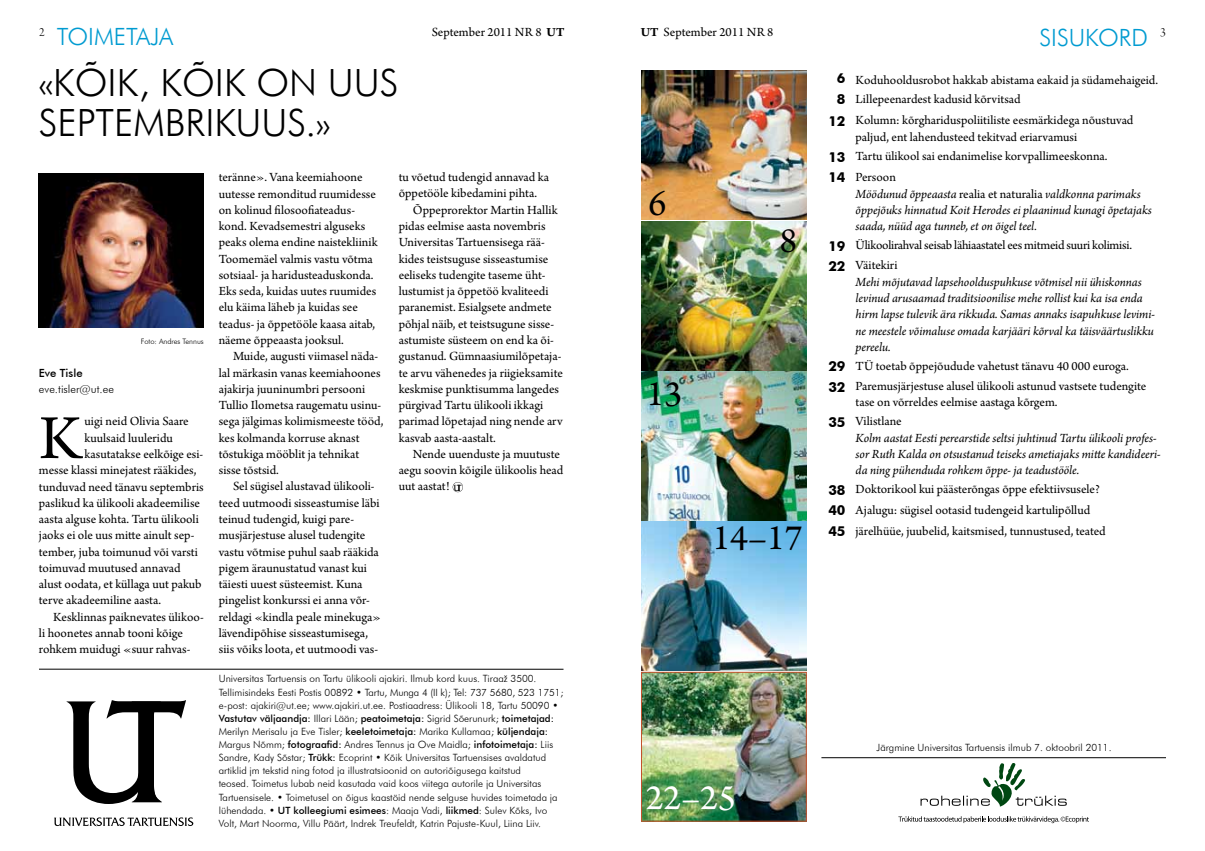
<style>
.page{position:relative;width:1205px;height:851px;background:#fff}
.page>*{position:absolute;margin:0;border:0;box-sizing:border-box;transform-origin:0 0}
.t1{font:65.75px "Arno Pro";color:#000}
.t2{font:300 37.5px/40px "Futura BT";color:#000}
.t3{font:37.5px "Arno Pro";color:#000}
.t4{font:37.5px "Arno Pro";color:#fff}
.t5{font:300 23.75px "Futura BT";color:#009bd1}
.t6{font:13.12px/16.2px "Arno Pro";color:#000}
.t7{font:italic 13.12px/16.2px "Arno Pro";letter-spacing:-.005em;color:#000}
.t8{font:13.12px/20.5px "Arno Pro";letter-spacing:-.02em;color:#000}
.t9{font:13.12px "Arno Pro Light Display";color:#000}
.t10{font:300 11.25px "Futura BT";color:#000}
.t11{font:500 11.25px "Futura BT";color:#000}
.t12{font:300 10px/13.1px "Futura BT";color:#000}
.t13{font:9.38px "Friz Quadrata Std";color:#000}
.t14{font:300 7.5px "Futura BT";color:#000}
.s1{font-weight:700}
.s2{font-weight:500}
.s3{font-family:"Futura BT";font-weight:700;font-size:13.75px}
.s4{font-style:normal}
</style>
<div class="page">
<hr style="left:39px;top:668px;width:524px;height:1px;background:#000">
<img style="left:641px;top:71px;width:165px;height:299px">
<img style="left:641px;top:372px;width:165px;height:298px">
<img style="left:643px;top:674px;width:161px;height:145px">
<div style="left:641px;top:672px;width:165px;height:149px;border:1px solid #c4512b"></div>
<svg style="left:67px;top:700px;width:119px;height:103px"></svg>
<svg style="left:54px;top:817px;width:139px;height:9px"></svg>
<img style="left:39px;top:174px;width:165px;height:153px">
<svg style="left:453px;top:482px;width:10px;height:10px"></svg>
<hr style="left:821px;top:757px;width:345px;height:1px;background:#000">
<svg style="left:898px;top:816px;width:191px;height:7px"></svg>
<svg style="left:920px;top:763px;width:147px;height:43px"></svg>
<h3 class="t5" style="left:57px;top:22px;width:15px">toimeta</h3>
<h3 class="t5" style="left:150px;top:22px;width:23px">ja</h3>
<p class="t9" style="left:39px;top:25px;width:7px">2</p>
<p class="t6" style="left:432px;top:25px;width:134px">September 2011 nr 8 <span class="s1">UT</span></p>
<p class="t6" style="left:641px;top:25px;width:134px"><span class="s1">UT</span> September 2011 nr 8</p>
<p class="t9" style="left:1160px;top:25px;width:7px">3</p>
<h3 class="t5" style="left:1039px;top:23px;width:110px">sisukord</h3>
<h2 class="t2" style="left:39px;top:62px;width:312px">«Kõik, kõik on uus septem</h2>
<h2 class="t2" style="left:165px;top:102px;width:61px">brikuus</h2>
<h2 class="t2" style="left:305px;top:102px;width:27px">.»</h2>
<p class="t14" style="left:141px;top:337px;width:64px">Foto: Andres Tennus</p>
<p class="t11" style="left:39px;top:366px;width:45px">Eve Tisle</p>
<p class="t10" style="left:39px;top:382px;width:77px">eve.tisler@ut.ee</p>
<h1 class="t1" style="left:39px;top:400px;width:44px">K</h1>
<p class="t6" style="left:85px;top:414px;width:106px">uigi neid Olivia Saare</p>
<p class="t6" style="left:85px;top:430px;width:90px">kuulsaid luuleridu</p>
<p class="t6" style="left:85px;top:446px;width:120px">kasutatakse eelkõige esi-</p>
<p class="t6" style="left:39px;top:463px;width:159px">messe klassi minejatest rääkides,</p>
<p class="t6" style="left:39px;top:479px;width:166px">tunduvad need tänavu septembris</p>
<p class="t6" style="left:39px;top:495px;width:163px">paslikud ka ülikooli akadeemilise</p>
<p class="t6" style="left:39px;top:511px;width:161px">aasta alguse kohta. Tartu ülikooli</p>
<p class="t6" style="left:39px;top:528px;width:157px">jaoks ei ole uus mitte ainult sep-</p>
<p class="t6" style="left:39px;top:544px;width:161px">tember, juba toimunud või varsti</p>
<p class="t6" style="left:39px;top:560px;width:143px">toimuvad muutused annavad</p>
<p class="t6" style="left:39px;top:576px;width:164px">alust oodata, et küllaga uut pakub</p>
<p class="t6" style="left:39px;top:593px;width:124px">terve akadeemiline aasta.</p>
<p class="t6" style="left:53px;top:609px;width:152px">Kesklinnas paiknevates ülikoo-</p>
<p class="t6" style="left:39px;top:625px;width:145px">li hoonetes annab tooni kõige</p>
<p class="t6" style="left:39px;top:641px;width:153px">rohkem muidugi «suur rahvas-</p>
<p class="t6" style="left:219px;top:170px;width:160px">teränne». Vana keemiahoone uutesse remonditud ruumidesse on kolinud filosoofiateadus&shy;kond. Kevadsemestri alguseks peaks olema endine naistekliinik<br>Toomemäel valmis vastu võtma sotsiaal- ja haridusteaduskonda.<br>Eks seda, kuidas uutes ruumides elu käima läheb ja kuidas see teadus- ja õppetööle kaasa aitab, näeme õppeaasta jooksul.</p>
<p class="t6" style="left:219px;top:349px;width:166px;text-indent:14px">Muide, augusti viimasel näda&shy;lal märkasin vanas keemiahoones ajakirja juuninumbri persooni<br>Tullio Ilometsa raugematu usinu&shy;sega jälgimas kolimismeeste tööd, kes kolmanda korruse aknast tõstukiga mööblit ja tehnikat sisse tõstsid.</p>
<p class="t6" style="left:219px;top:479px;width:163px;text-indent:14px">Sel sügisel alustavad ülikooli&shy;teed uutmoodi sisseastumise läbi teinud tudengid, kuigi pare&shy;musjärjestuse alusel tudengite vastu võtmise puhul saab rääkida pigem äraunustatud vanast kui täiesti uuest süsteemist. Kuna pingelist konkurssi ei anna võr&shy;reldagi «kindla peale minekuga» lävendipõhise sisseastumisega, siis võiks loota, et uutmoodi vas-</p>
<p class="t6" style="left:399px;top:170px;width:152px">tu võetud tudengid annavad ka</p>
<p class="t6" style="left:399px;top:186px;width:140px">õppetööle kibedamini pihta.</p>
<p class="t6" style="left:413px;top:202px;width:146px">Õppeprorektor Martin Hallik</p>
<p class="t6" style="left:399px;top:219px;width:148px">pidas eelmise aasta novembris</p>
<p class="t6" style="left:399px;top:235px;width:148px">Universitas Tartuensisega rää-</p>
<p class="t6" style="left:399px;top:251px;width:151px">kides teistsuguse sisseastumise</p>
<p class="t6" style="left:399px;top:267px;width:148px">eeliseks tudengite taseme üht-</p>
<p class="t6" style="left:399px;top:284px;width:151px">lustumist ja õppetöö kvaliteedi</p>
<p class="t6" style="left:399px;top:300px;width:155px">paranemist. Esialgsete andmete</p>
<p class="t6" style="left:399px;top:316px;width:157px">põhjal näib, et teistsugune sisse-</p>
<p class="t6" style="left:399px;top:332px;width:157px">astumiste süsteem on end ka õi-</p>
<p class="t6" style="left:399px;top:349px;width:164px">gustanud. Gümnaasiumilõpetaja-</p>
<p class="t6" style="left:399px;top:365px;width:166px">te arvu vähenedes ja riigieksamite</p>
<p class="t6" style="left:399px;top:381px;width:162px">keskmise punktisumma langedes</p>
<p class="t6" style="left:399px;top:397px;width:146px">pürgivad Tartu ülikooli ikkagi</p>
<p class="t6" style="left:399px;top:414px;width:165px">parimad lõpetajad ning nende arv</p>
<p class="t6" style="left:399px;top:430px;width:99px">kasvab aasta-aastalt.</p>
<p class="t6" style="left:413px;top:446px;width:149px">Nende uuenduste ja muutuste</p>
<p class="t6" style="left:399px;top:462px;width:166px">aegu soovin kõigile ülikoolis head</p>
<p class="t6" style="left:399px;top:479px;width:52px">uut aastat!</p>
<p class="t13" style="left:454px;top:482px;width:9px">UT</p>
<p class="t12" style="left:219px;top:672px;width:346px">Universitas Tartuensis on Tartu ülikooli ajakiri. Ilmub kord kuus. Tiraaž 3500.<br>Tellimisindeks Eesti Postis 00892 • Tartu, Munga 4 (II k); Tel: 737 5680, 523 1751; e-post: ajakiri@ut.ee; www.ajakiri.ut.ee. Postiaadress: Ülikooli 18, Tartu 50090 • <span class="s2">Vastutav väljaandja:</span> Illari Lään; <span class="s2">peatoimetaja:</span> Sigrid Sõerunurk; <span class="s2">toimetajad:<br></span>Merilyn Merisalu ja Eve Tisler; <span class="s2">keeletoimetaja:</span> Marika Kullamaa; <span class="s2">küljendaja:<br></span>Margus Nõmm; <span class="s2">fotograafid:</span> Andres Tennus ja Ove Maidla; <span class="s2">infotoimetaja:</span> Liis Sandre, Kady Sõstar; <span class="s2">Trükk:</span> Ecoprint • Kõik Universitas Tartuensises avaldatud artiklid jm tekstid ning fotod ja illustratsioonid on autoriõigusega kaitstud<br>teosed. Toimetus lubab neid kasutada vaid koos viitega autorile ja Universitas Tartuensisele. • Toimetusel on õigus kaastöid nende selguse huvides toimetada ja lühendada. • <span class="s2">UT kolleegiumi esimees</span>: Maaja Vadi, <span class="s2">liikmed</span>: Sulev Kõks, Ivo Volt, Mart Noorma, Villu Päärt, Indrek Treufeldt, Katrin Pajuste-Kuul, Liina Liiv.</p>
<h2 class="t3" style="left:648px;top:182px;width:19px">6</h2>
<h2 class="t3" style="left:646px;top:372px;width:37px">13</h2>
<h2 class="t3" style="left:779px;top:219px;width:19px">8</h2>
<h2 class="t3" style="left:712px;top:516px;width:92px">14–17</h2>
<p class="t6" style="left:837px;top:71px;width:323px;line-height:18.9px"><span class="s3">6</span> Koduhooldusrobot hakkab abistama eakaid ja südamehaigeid.<br><span class="s3">8</span> Lillepeenardest kadusid kõrvitsad</p>
<p class="t6" style="left:855px;top:113px;width:279px;text-indent:-27px"><span class="s3">12</span> Kolumn: kõrghariduspoliitiliste eesmärkidega nõustuvad paljud, ent lahendusteed tekitvad eriarvamusi</p>
<p class="t6" style="left:828px;top:147px;width:281px;line-height:20.5px"><span class="s3">13</span> Tartu ülikool sai endanimelise korvpallimeeskonna.<br><span class="s3">14</span> Persoon</p>
<p class="t7" style="left:855px;top:186px;width:298px">Möödunud õppeaasta <span class="s4">realia et naturalia</span> valdkonna parimaks õppejõuks hinnatud Koit Herodes ei plaaninud kunagi õpetajaks saada, nüüd aga tunneb, et on õigel teel.</p>
<p class="t8" style="left:828px;top:235px;width:305px"><span class="s3">19</span> Ülikoolirahval seisab lähiaastatel ees mitmeid suuri kolimisi.<br><span class="s3">22</span> Väitekiri</p>
<p class="t7" style="left:855px;top:274px;width:301px">Mehi mõjutavad lapsehoolduspuhkuse võtmisel nii ühiskonnas levinud arusaamad traditsioonilise mehe rollist kui ka isa enda hirm lapse tulevik ära rikkuda. Samas annaks isapuhkuse levimi&shy;ne meestele võimaluse omada karjääri kõrval ka täisväärtuslikku pereelu.</p>
<p class="t6" style="left:828px;top:356px;width:319px;line-height:20.5px"><span class="s3">29</span> TÜ toetab õppejõudude vahetust tänavu 40 000 euroga.<br><span class="s3">32</span> Paremusjärjestuse alusel ülikooli astunud vastsete tudengite</p>
<p class="t6" style="left:828px;top:393px;width:231px;line-height:18.9px;text-indent:27px">tase on võrreldes eelmise aastaga kõrgem.<br><span class="s3">35</span> Vilistlane</p>
<p class="t7" style="left:855px;top:430px;width:306px">Kolm aastat Eesti perearstide seltsi juhtinud Tartu ülikooli profes&shy;sor Ruth Kalda on otsustanud teiseks ametiajaks mitte kandideeri&shy;da ning pühenduda rohkem õppe- ja teadustööle.</p>
<p class="t6" style="left:828px;top:479px;width:279px;line-height:20.8px"><span class="s3">38</span> Doktorikool kui päästerõngas õppe efektiivsusele?<br><span class="s3">40</span> Ajalugu: sügisel ootasid tudengeid kartulipõllud<br><span class="s3">45</span> järelhüüe, juubelid, kaitsmised, tunnustused, teated</p>
<h2 class="t4" style="left:646px;top:776px;width:92px">22–25</h2>
<p class="t12" style="left:876px;top:741px;width:236px">Järgmine Universitas Tartuensis ilmub 7. oktoobril 2011.</p>
</div>
